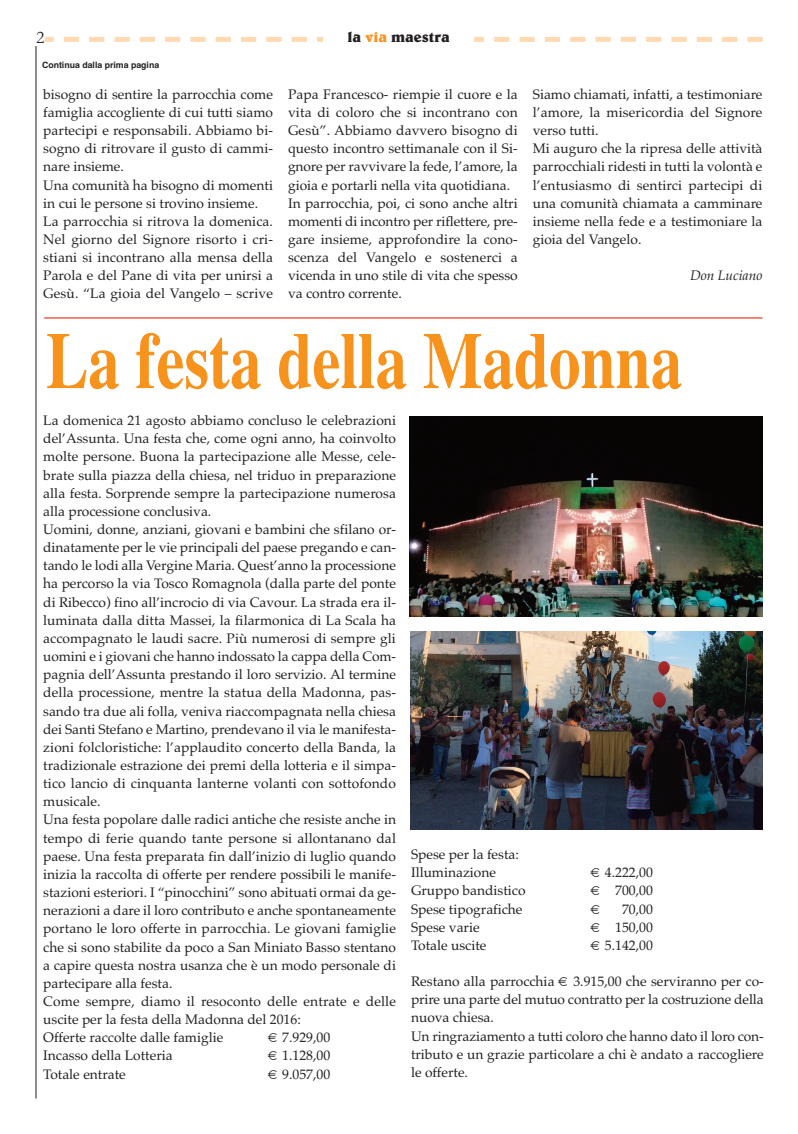
<style>
.page{position:relative;width:798px;height:1134px;background:#fff}
.page>*{position:absolute;margin:0;border:0;box-sizing:border-box;transform-origin:0 0}
.t1{font:700 80px "Times";color:#f7931d;scale:.79 1}
.t2{font:17.75px "Garamond";color:#231f20}
.t3{font:700 15px "Belwe";color:#231f20}
.t4{font:13.75px/18.1px "Palatino";color:#231f20}
.t5{font:italic 13.75px "Palatino";color:#231f20}
.t6{font:700 8.75px "Helvetica";color:#231f20}
.s1{color:#f7931d}
</style>
<div class="page">
<hr style="left:36px;top:46px;width:1px;height:1052px;background:#231f20">
<svg style="left:63px;top:37px;width:675px;height:5px"></svg>
<div style="left:39px;top:37px;width:15px;height:5px;background:#fedab3"></div>
<div style="left:747px;top:37px;width:15px;height:5px;background:#fedab3"></div>
<div style="left:323px;top:31px;width:150px;height:18px;background:#fff"></div>
<div style="left:30px;top:30px;width:15px;height:14px;background:#fff"></div>
<hr style="left:44px;top:317px;width:718px;height:2px;background:#ef3c25">
<img style="left:409px;top:416px;width:353px;height:200px">
<img style="left:410px;top:632px;width:352px;height:197px">
<p class="t2" style="left:36px;top:27px;width:10px">2</p>
<p class="t3" style="left:347px;top:32px;width:104px">la <span class="s1">via</span> maestra</p>
<p class="t6" style="left:42px;top:62px;width:119px">Continua dalla prima pagina</p>
<p class="t4" style="left:43px;top:87px;width:231px">bisogno di sentire la parrocchia come famiglia accogliente di cui tutti siamo partecipi e responsabili. Abbiamo bi&shy;sogno di ritrovare il gusto di cammi&shy;nare insieme.<br>Una comunità ha bisogno di momenti in cui le persone si trovino insieme.<br>La parrocchia si ritrova la domenica.<br>Nel giorno del Signore risorto i cri&shy;stiani si incontrano alla mensa della Parola e del Pane di vita per unirsi a Gesù. “La gioia del Vangelo – scrive</p>
<p class="t4" style="left:288px;top:87px;width:231px">Papa Francesco- riempie il cuore e la vita di coloro che si incontrano con Gesù”. Abbiamo davvero bisogno di questo incontro settimanale con il Si&shy;gnore per ravvivare la fede, l’amore, la gioia e portarli nella vita quotidiana.<br>In parrocchia, poi, ci sono anche altri momenti di incontro per riflettere, pre&shy;gare insieme, approfondire la cono&shy;scenza del Vangelo e sostenerci a vicenda in uno stile di vita che spesso va contro corrente.</p>
<p class="t4" style="left:532px;top:87px;width:231px">Siamo chiamati, infatti, a testimoniare l’amore, la misericordia del Signore verso tutti.<br>Mi auguro che la ripresa delle attività parrocchiali ridesti in tutti la volontà e l’entusiasmo di sentirci partecipi di una comunità chiamata a camminare insieme nella fede e a testimoniare la gioia del Vangelo.</p>
<p class="t5" style="left:689px;top:270px;width:74px">Don Luciano</p>
<h1 class="t1" style="left:46px;top:334px;width:806px">La festa della Madonna</h1>
<p class="t4" style="left:43px;top:413px;width:354px">La domenica 21 agosto abbiamo concluso le celebrazioni del’Assunta. Una festa che, come ogni anno, ha coinvolto molte persone. Buona la partecipazione alle Messe, cele&shy;brate sulla piazza della chiesa, nel triduo in preparazione alla festa. Sorprende sempre la partecipazione numerosa alla processione conclusiva.<br>Uomini, donne, anziani, giovani e bambini che sfilano or&shy;dinatamente per le vie principali del paese pregando e can&shy;tando le lodi alla Vergine Maria. Quest’anno la processione ha percorso la via Tosco Romagnola (dalla parte del ponte di Ribecco) fino all’incrocio di via Cavour. La strada era il&shy;luminata dalla ditta Massei, la filarmonica di La Scala ha accompagnato le laudi sacre. Più numerosi di sempre gli uomini e i giovani che hanno indossato la cappa della Com&shy;pagnia dell’Assunta prestando il loro servizio. Al termine della processione, mentre la statua della Madonna, pas&shy;sando tra due ali folla, veniva riaccompagnata nella chiesa dei Santi Stefano e Martino, prendevano il via le manifesta&shy;zioni folcloristiche: l’applaudito concerto della Banda, la tradizionale estrazione dei premi della lotteria e il simpa&shy;tico lancio di cinquanta lanterne volanti con sottofondo musicale.<br>Una festa popolare dalle radici antiche che resiste anche in tempo di ferie quando tante persone si allontanano dal paese. Una festa preparata fin dall’inizio di luglio quando inizia la raccolta di offerte per rendere possibili le manife&shy;stazioni esteriori. I “pinocchini” sono abituati ormai da ge&shy;nerazioni a dare il loro contributo e anche spontaneamente portano le loro offerte in parrocchia. Le giovani famiglie che si sono stabilite da poco a San Miniato Basso stentano a capire questa nostra usanza che è un modo personale di partecipare alla festa.<br>Come sempre, diamo il resoconto delle entrate e delle uscite per la festa della Madonna del 2016:<br>Offerte raccolte dalle famiglie</p>
<p class="t4" style="left:268px;top:1030px;width:63px">€ 7.929,00</p>
<p class="t4" style="left:43px;top:1048px;width:131px">Incasso della Lotteria</p>
<p class="t4" style="left:268px;top:1048px;width:63px">€ 1.128,00</p>
<p class="t4" style="left:43px;top:1066px;width:84px">Totale entrate</p>
<p class="t4" style="left:268px;top:1066px;width:63px">€ 9.057,00</p>
<p class="t4" style="left:411px;top:847px;width:109px">Spese per la festa:<br>Illuminazione</p>
<p class="t4" style="left:591px;top:865px;width:63px">€ 4.222,00</p>
<p class="t4" style="left:411px;top:883px;width:116px">Gruppo bandistico</p>
<p class="t4" style="left:591px;top:883px;width:63px">€ 700,00</p>
<p class="t4" style="left:411px;top:901px;width:113px">Spese tipografiche</p>
<p class="t4" style="left:591px;top:901px;width:12px">€</p>
<p class="t4" style="left:621px;top:901px;width:32px">70,00</p>
<p class="t4" style="left:411px;top:919px;width:70px">Spese varie</p>
<p class="t4" style="left:591px;top:919px;width:63px">€ 150,00</p>
<p class="t4" style="left:411px;top:938px;width:77px">Totale uscite</p>
<p class="t4" style="left:591px;top:938px;width:63px">€ 5.142,00</p>
<p class="t4" style="left:411px;top:974px;width:354px">Restano alla parrocchia € 3.915,00 che serviranno per co&shy;prire una parte del mutuo contratto per la costruzione della nuova chiesa.<br>Un ringraziamento a tutti coloro che hanno dato il loro con&shy;tributo e un grazie particolare a chi è andato a raccogliere le offerte.</p>
</div>
